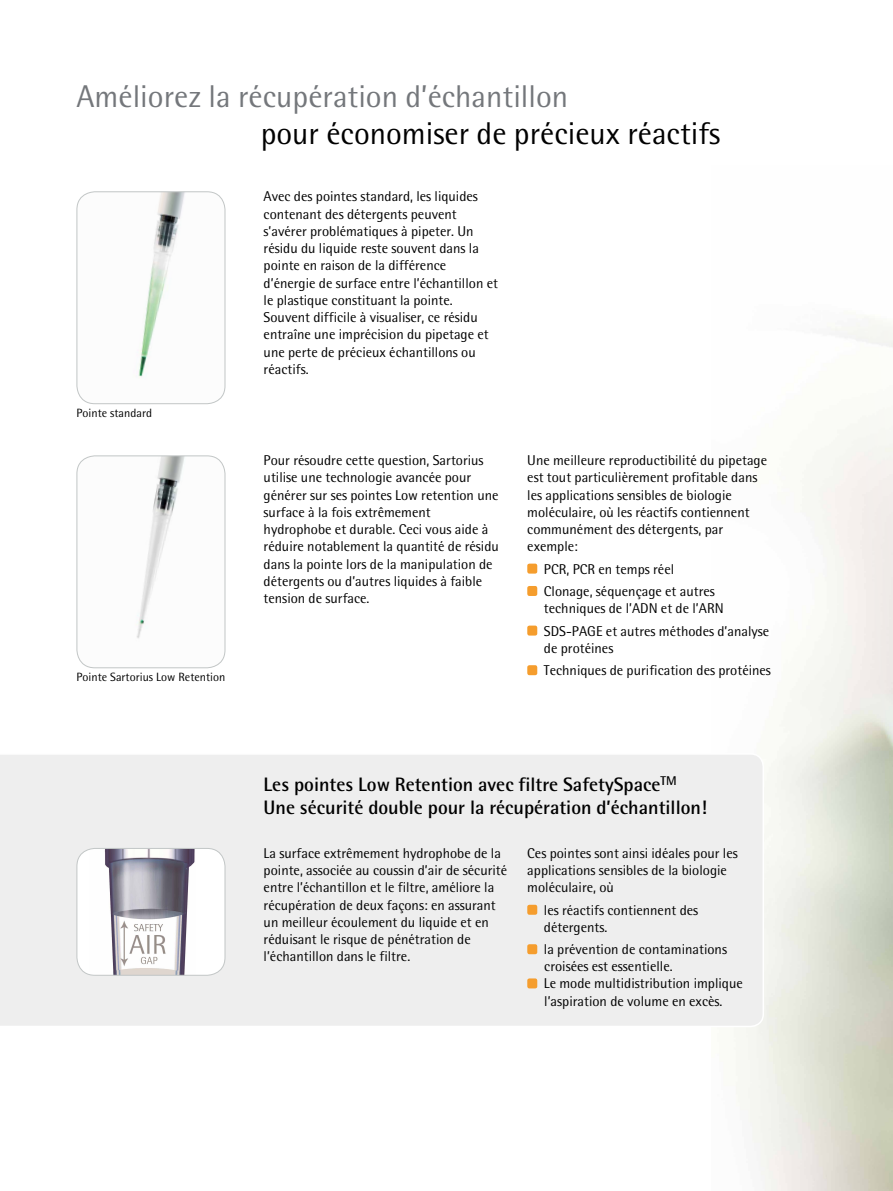
<style>
.page{position:relative;width:893px;height:1191px;background:#fff}
.page>*{position:absolute;margin:0;border:0;box-sizing:border-box;transform-origin:0 0}
.t1{font:31.5px "Sartorius Rotis Sans 2013";color:#74777b}
.t2{font:31.5px "Sartorius Rotis Sans 2013";color:#000}
.t3{font:700 19.5px/22.5px "Sartorius Rotis Sans 2013";color:#000}
.t4{font:14.25px/17.2px "Sartorius Rotis Sans 2013";color:#000}
.t5{font:12px "Sartorius Rotis Sans 2013";color:#000}
</style>
<div class="page">
<div style="left:0;top:753px;width:764px;height:274px;background:#eee"></div>
<div style="left:77px;top:848px;width:148px;height:127px;background:#fff;border-radius:18px"></div>
<img style="left:90px;top:848px;width:105px;height:127px">
<div style="left:77px;top:848px;width:148px;height:127px;border:1px solid #c2c6c6;border-radius:18px"></div>
<img style="left:77px;top:192px;width:148px;height:212px">
<div style="left:77px;top:191px;width:148px;height:213px;border:1px solid #c2c6c6;border-radius:18px"></div>
<img style="left:77px;top:456px;width:148px;height:212px">
<div style="left:77px;top:455px;width:148px;height:213px;border:1px solid #c2c6c6;border-radius:18px"></div>
<div style="left:527px;top:563px;width:10px;height:10px;background:#f59d2d;border-radius:2px"></div>
<div style="left:527px;top:586px;width:10px;height:10px;background:#f59d2d;border-radius:2px"></div>
<div style="left:527px;top:625px;width:10px;height:10px;background:#f59d2d;border-radius:2px"></div>
<div style="left:527px;top:665px;width:10px;height:10px;background:#f59d2d;border-radius:2px"></div>
<div style="left:527px;top:904px;width:10px;height:10px;background:#f59d2d;border-radius:2px"></div>
<div style="left:527px;top:944px;width:10px;height:10px;background:#f59d2d;border-radius:2px"></div>
<div style="left:527px;top:978px;width:10px;height:10px;background:#f59d2d;border-radius:2px"></div>
<h1 class="t1" style="left:77px;top:78px;width:493px">Améliorez la récupération d’échantillon</h1>
<h1 class="t2" style="left:261px;top:115px;width:461px">pour économiser de précieux réactifs</h1>
<p class="t5" style="left:77px;top:406px;width:77px">Pointe standard</p>
<p class="t5" style="left:77px;top:670px;width:150px">Pointe Sartorius Low Retention</p>
<p class="t4" style="left:264px;top:188px;width:236px">Avec des pointes standard, les liquides contenant des détergents peuvent s’avérer problématiques à pipeter. Un résidu du liquide reste souvent dans la pointe en raison de la différence d’énergie de surface entre l’échantillon et le plastique constituant la pointe.<br>Souvent difficile à visualiser, ce résidu entraîne une imprécision du pipetage et une perte de précieux échantillons ou réactifs.</p>
<p class="t4" style="left:264px;top:451px;width:237px">Pour résoudre cette question, Sartorius utilise une technologie avancée pour générer sur ses pointes Low retention une surface à la fois extrêmement hydrophobe et durable. Ceci vous aide à réduire notablement la quantité de résidu dans la pointe lors de la manipulation de détergents ou d’autres liquides à faible tension de surface.</p>
<p class="t4" style="left:527px;top:451px;width:241px">Une meilleure reproductibilité du pipetage est tout particulièrement profitable dans les applications sensibles de biologie moléculaire, où les réactifs contiennent communément des détergents, par exemple:</p>
<p class="t4" style="left:544px;top:557px;width:172px;line-height:22.4px">PCR, PCR en temps réel<br>Clonage, séquençage et autres</p>
<p class="t4" style="left:544px;top:597px;width:227px;line-height:22.4px">techniques de l’ADN et de l’ARN<br>SDS-PAGE et autres méthodes d’analyse</p>
<p class="t4" style="left:544px;top:636px;width:229px;line-height:22.4px">de protéines<br>Techniques de purification des protéines</p>
<h2 class="t3" style="left:264px;top:773px;width:445px">Les pointes Low Retention avec filtre SafetySpace<sup>TM<br></sup>Une sécurité double pour la récupération d’échantillon!</h2>
<p class="t4" style="left:264px;top:844px;width:245px">La surface extrêmement hydrophobe de la pointe, associée au coussin d’air de sécurité entre l’échantillon et le filtre, améliore la récupération de deux façons: en assurant un meilleur écoulement du liquide et en réduisant le risque de pénétration de l’échantillon dans le filtre.</p>
<p class="t4" style="left:527px;top:844px;width:212px">Ces pointes sont ainsi idéales pour les applications sensibles de la biologie moléculaire, où</p>
<p class="t4" style="left:544px;top:901px;width:156px">les réactifs contiennent des détergents.</p>
<p class="t4" style="left:544px;top:940px;width:200px">la prévention de contaminations croisées est essentielle.<br>Le mode multidistribution implique l’aspiration de volume en excès.</p>
</div>
